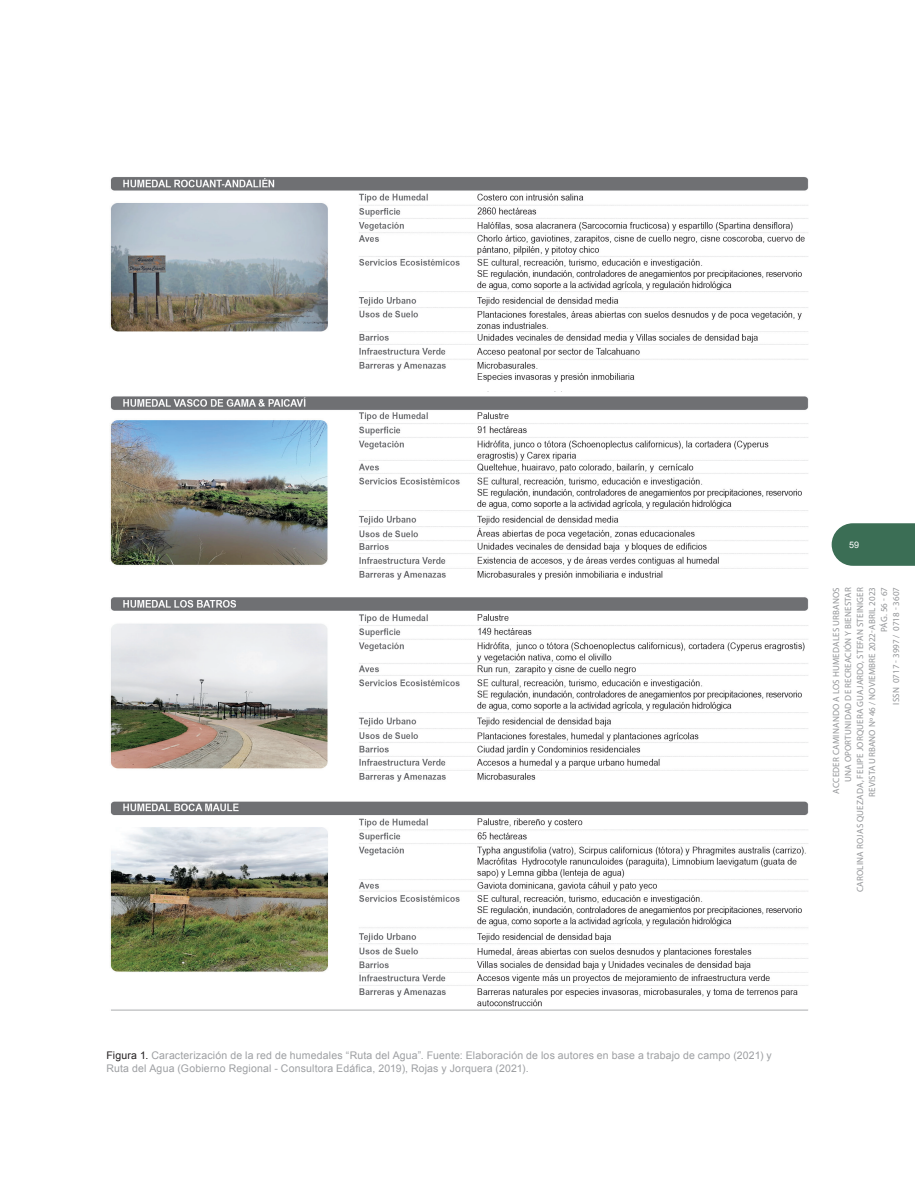
<style>
.page{position:relative;width:915px;height:1191px;background:#fff}
.page>*{position:absolute;margin:0;border:0;box-sizing:border-box;transform-origin:0 0}
._13_Pie_Foto{font:10.5px/12.6px "Arial";letter-spacing:.015em;color:#9d9fa2}
.t1{font:9px/12px "Myriad Pro";letter-spacing:.02em;color:#939598;text-align:right}
.t2{font:9px "Arial";color:#fff}
.s1{color:#231f20}
</style>
<div class="page">
<svg style="left:831px;top:523px;width:83px;height:43px;background:#497861"></svg>
<img style="left:110px;top:177px;width:698px;height:205px">
<img style="left:110px;top:391px;width:698px;height:189px">
<img style="left:110px;top:597px;width:698px;height:185px">
<img style="left:110px;top:801px;width:698px;height:210px">
<p class="t2" style="left:848px;top:539px;width:12px">59</p>
<p class="t1" style="left:829px;top:892px;width:306px;rotate:-90deg">ACCEDER CAMINANDO A LOS HUMEDALES URBANOS<br>UNA OPORTUNIDAD DE RECREACIÓN Y BIENESTAR<br>CAROLINA ROJAS QUEZADA, FELIPE JORQUERA GUAJARDO, STEFAN STEINIGER REVISTA URBANO Nº 46 / NOVIEMBRE 2022-ABRIL 2023<br>PÁG. 56 - 67<br>ISSN 0717 - 3997 / 0718 - 3607</p>
<p class="_13_Pie_Foto" style="left:106px;top:1049px;width:666px"><span class="s1">Figura 1.</span> Caracterización de la red de humedales “Ruta del Agua”. Fuente: Elaboración de los autores en base a trabajo de campo (2021) y<br>Ruta del Agua (Gobierno Regional - Consultora Edáfica, 2019), Rojas y Jorquera (2021).</p>
</div>
